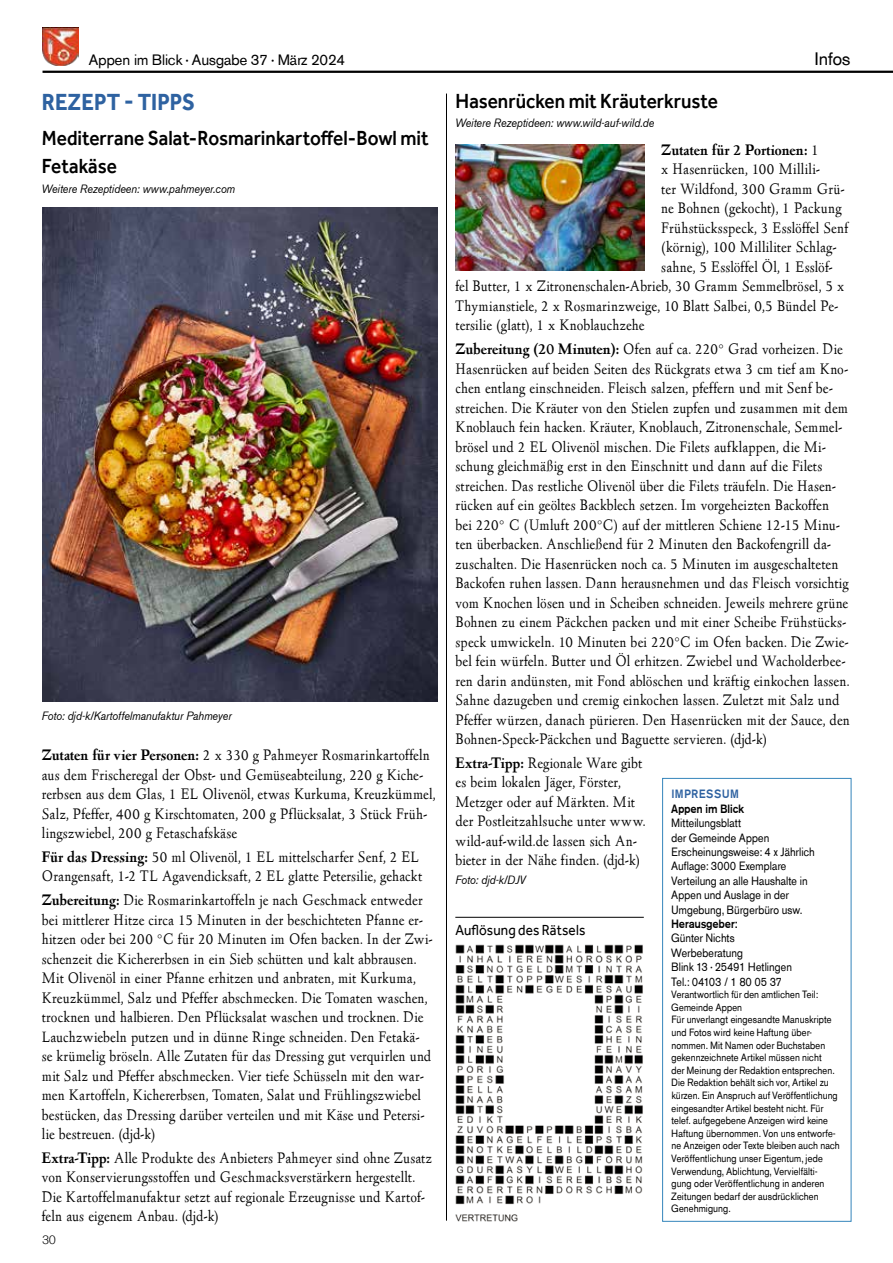
<style>
.page{position:relative;width:893px;height:1263px;background:#fff}
.page>*{position:absolute;margin:0;border:0;box-sizing:border-box;transform-origin:0 0}
.t1{font:700 24px "Effra";letter-spacing:.005em;color:#2e62a1;scale:.9 1}
.t2{font:500 21px/27.3px "Effra";color:#000;scale:.9 1}
.t3{font:18px "A750 Sans";color:#000}
.t4{font:15px/19.5px "D690 Roman";letter-spacing:.02em;color:#000;scale:.9 1}
.t5{font:15px "A750 Sans";color:#000}
.t6{font:700 15px "D690 Roman";letter-spacing:.015em;color:#000;scale:.9 1}
.t7{font:15px "Effra";letter-spacing:.005em;color:#000;scale:.9 1}
.t8{font:12px/14.4px "A750 Sans";letter-spacing:.015em;color:#000;scale:.9 1}
.t9{font:italic 12px "A750 Sans";letter-spacing:.01em;color:#000;scale:.9 1}
.t10{font:500 12px "A750 Sans";letter-spacing:.015em;color:#000;scale:.9 1}
.t11{font:500 12px "A750 Sans";letter-spacing:.07em;color:#2e62a1;scale:.9 1}
.t12{font:300 12px "A750 Sans";color:#000}
.t13{font:10.5px/12.6px "A750 Sans";letter-spacing:.015em;color:#000;scale:.9 1}
.s1{font-weight:700}
.s2{font-weight:400}
</style>
<div class="page">
<hr style="left:43px;top:71px;width:850px;height:2px;background:#000">
<img style="left:43px;top:27px;width:35px;height:39px">
<div style="left:662px;top:778px;width:189px;height:444px;border:1px solid #3485bb"></div>
<hr style="left:455px;top:917px;width:189px;height:1px;background:#000">
<img style="left:455px;top:945px;width:188px;height:277px">
<hr style="left:446px;top:94px;width:1px;height:1126px;background:#000">
<img style="left:42px;top:207px;width:396px;height:495px">
<img style="left:455px;top:145px;width:189px;height:125px">
<p class="t5" style="left:89px;top:51px;width:258px">Appen im Blick · Ausgabe 37 · März 2024</p>
<p class="t3" style="left:815px;top:49px;width:37px">Infos</p>
<h1 class="t1" style="left:42px;top:87px;width:171px">REZEPT - TIPPS</h1>
<h2 class="t2" style="left:42px;top:124px;width:431px">Mediterrane Salat-Rosmarinkartoffel-Bowl mit<br>Fetakäse</h2>
<p class="t9" style="left:42px;top:182px;width:216px">Weitere Rezeptideen: www.pahmeyer.com</p>
<p class="t9" style="left:42px;top:709px;width:212px">Foto: djd-k/Kartoffelmanufaktur Pahmeyer</p>
<p class="t4" style="left:42px;top:746px;width:439px"><span class="s1">Zutaten für vier Personen:</span> 2 x 330 g Pahmeyer Rosmarinkartoffeln aus dem Frischeregal der Obst- und Gemüseabteilung, 220 g Kiche&shy;rerbsen aus dem Glas, 1 EL Olivenöl, etwas Kurkuma, Kreuzkümmel, Salz, Pfeffer, 400 g Kirschtomaten, 200 g Pflücksalat, 3 Stück Früh&shy;lingszwiebel, 200 g Fetaschafskäse</p>
<p class="t4" style="left:42px;top:847px;width:424px"><span class="s1">Für das Dressing:</span> 50 ml Olivenöl, 1 EL mittelscharfer Senf, 2 EL<br>Orangensaft, 1-2 TL Agavendicksaft, 2 EL glatte Petersilie, gehackt</p>
<p class="t4" style="left:42px;top:891px;width:436px"><span class="s1">Zubereitung:</span> Die Rosmarinkartoffeln je nach Geschmack entweder bei mittlerer Hitze circa 15 Minuten in der beschichteten Pfanne er&shy;hitzen oder bei 200 °C für 20 Minuten im Ofen backen. In der Zwi&shy;schenzeit die Kichererbsen in ein Sieb schütten und kalt abbrausen.<br>Mit Olivenöl in einer Pfanne erhitzen und anbraten, mit Kurkuma, Kreuzkümmel, Salz und Pfeffer abschmecken. Die Tomaten waschen, trocknen und halbieren. Den Pflücksalat waschen und trocknen. Die Lauchzwiebeln putzen und in dünne Ringe schneiden. Den Fetakä&shy;se krümelig bröseln. Alle Zutaten für das Dressing gut verquirlen und mit Salz und Pfeffer abschmecken. Vier tiefe Schüsseln mit den war&shy;men Kartoffeln, Kichererbsen, Tomaten, Salat und Frühlingszwiebel bestücken, das Dressing darüber verteilen und mit Käse und Petersi&shy;lie bestreuen. (djd-k)</p>
<p class="t4" style="left:42px;top:1148px;width:435px"><span class="s1">Extra-Tipp:</span> Alle Produkte des Anbieters Pahmeyer sind ohne Zusatz von Konservierungsstoffen und Geschmacksverstärkern hergestellt.<br>Die Kartoffelmanufaktur setzt auf regionale Erzeugnisse und Kartof&shy;feln aus eigenem Anbau. (djd-k)</p>
<p class="t12" style="left:43px;top:1233px;width:15px">30</p>
<h2 class="t2" style="left:455px;top:87px;width:293px">Hasenrücken mit Kräuterkruste</h2>
<p class="t9" style="left:455px;top:116px;width:222px">Weitere Rezeptideen: www.wild-auf-wild.de</p>
<p class="t6" style="left:661px;top:141px;width:176px">Zutaten für 2 Portionen: <span class="s2">1</span></p>
<p class="t4" style="left:661px;top:160px;width:178px">x Hasenrücken, 100 Millili-</p>
<p class="t4" style="left:661px;top:179px;width:205px">ter Wildfond, 300 Gramm Grü-</p>
<p class="t4" style="left:661px;top:199px;width:202px">ne Bohnen (gekocht), 1 Packung</p>
<p class="t4" style="left:661px;top:218px;width:209px">Frühstücksspeck, 3 Esslöffel Senf</p>
<p class="t4" style="left:661px;top:238px;width:196px">(körnig), 100 Milliliter Schlag-</p>
<p class="t4" style="left:661px;top:257px;width:192px">sahne, 5 Esslöffel Öl, 1 Esslöf-</p>
<p class="t4" style="left:455px;top:277px;width:433px">fel Butter, 1 x Zitronenschalen-Abrieb, 30 Gramm Semmelbrösel, 5 x</p>
<p class="t4" style="left:455px;top:296px;width:427px">Thymianstiele, 2 x Rosmarinzweige, 10 Blatt Salbei, 0,5 Bündel Pe-</p>
<p class="t4" style="left:455px;top:316px;width:211px">tersilie (glatt), 1 x Knoblauchzehe</p>
<p class="t4" style="left:455px;top:340px;width:440px"><span class="s1">Zubereitung (20 Minuten):</span> Ofen auf ca. 220° Grad vorheizen. Die Hasenrücken auf beiden Seiten des Rückgrats etwa 3 cm tief am Kno&shy;chen entlang einschneiden. Fleisch salzen, pfeffern und mit Senf be&shy;streichen. Die Kräuter von den Stielen zupfen und zusammen mit dem Knoblauch fein hacken. Kräuter, Knoblauch, Zitronenschale, Semmel&shy;brösel und 2 EL Olivenöl mischen. Die Filets aufklappen, die Mi&shy;schung gleichmäßig erst in den Einschnitt und dann auf die Filets streichen. Das restliche Olivenöl über die Filets träufeln. Die Hasen&shy;rücken auf ein geöltes Backblech setzen. Im vorgeheizten Backoffen<br>bei 220° C (Umluft 200°C) auf der mittleren Schiene 12-15 Minu&shy;ten überbacken. Anschließend für 2 Minuten den Backofengrill da&shy;zuschalten. Die Hasenrücken noch ca. 5 Minuten im ausgeschalteten Backofen ruhen lassen. Dann herausnehmen und das Fleisch vorsichtig vom Knochen lösen und in Scheiben schneiden. Jeweils mehrere grüne Bohnen zu einem Päckchen packen und mit einer Scheibe Frühstücks&shy;speck umwickeln. 10 Minuten bei 220°C im Ofen backen. Die Zwie&shy;bel fein würfeln. Butter und Öl erhitzen. Zwiebel und Wacholderbee&shy;ren darin andünsten, mit Fond ablöschen und kräftig einkochen lassen.<br>Sahne dazugeben und cremig einkochen lassen. Zuletzt mit Salz und Pfeffer würzen, danach pürieren. Den Hasenrücken mit der Sauce, den Bohnen-Speck-Päckchen und Baguette servieren. (djd-k)</p>
<p class="t4" style="left:455px;top:753px;width:212px"><span class="s1">Extra-Tipp:</span> Regionale Ware gibt es beim lokalen Jäger, Förster,<br>Metzger oder auf Märkten. Mit der Postleitzahlsuche unter www. wild-auf-wild.de lassen sich An&shy;bieter in der Nähe finden. (djd-k)</p>
<p class="t9" style="left:455px;top:873px;width:79px">Foto: djd-k/DJV</p>
<p class="t11" style="left:671px;top:787px;width:76px">IMPRESSUM</p>
<p class="t10" style="left:671px;top:802px;width:82px">Appen im Blick</p>
<p class="t8" style="left:671px;top:816px;width:161px">Mitteilungsblatt<br>der Gemeinde Appen<br>Erscheinungsweise: 4 x Jährlich<br>Auflage: 3000 Exemplare<br>Verteilung an alle Haushalte in<br>Appen und Auslage in der<br>Umgebung, Bürgerbüro usw.</p>
<p class="t10" style="left:671px;top:917px;width:75px">Herausgeber:</p>
<p class="t8" style="left:671px;top:931px;width:135px">Günter Nichts<br>Werbeberatung<br>Blink 13 · 25491 Hetlingen<br>Tel.: 04103 / 1 80 05 37</p>
<p class="t13" style="left:671px;top:988px;width:188px">Verantwortlich für den amtlichen Teil:<br>Gemeinde Appen<br>Für unverlangt eingesandte Manuskripte und Fotos wird keine Haftung über&shy;nommen. Mit Namen oder Buchstaben gekennzeichnete Artikel müssen nicht<br>der Meinung der Redaktion entsprechen.<br>Die Redaktion behält sich vor, Artikel zu kürzen. Ein Anspruch auf Veröffentlichung eingesandter Artikel besteht nicht. Für telef. aufgegebene Anzeigen wird keine Haftung übernommen. Von uns entworfe&shy;ne Anzeigen oder Texte bleiben auch nach Veröffentlichung unser Eigentum, jede Verwendung, Ablichtung, Vervielfälti&shy;gung oder Veröffentlichung in anderen Zeitungen bedarf der ausdrücklichen Genehmigung.</p>
<p class="t7" style="left:455px;top:921px;width:146px">Auflösung des Rätsels</p>
</div>
